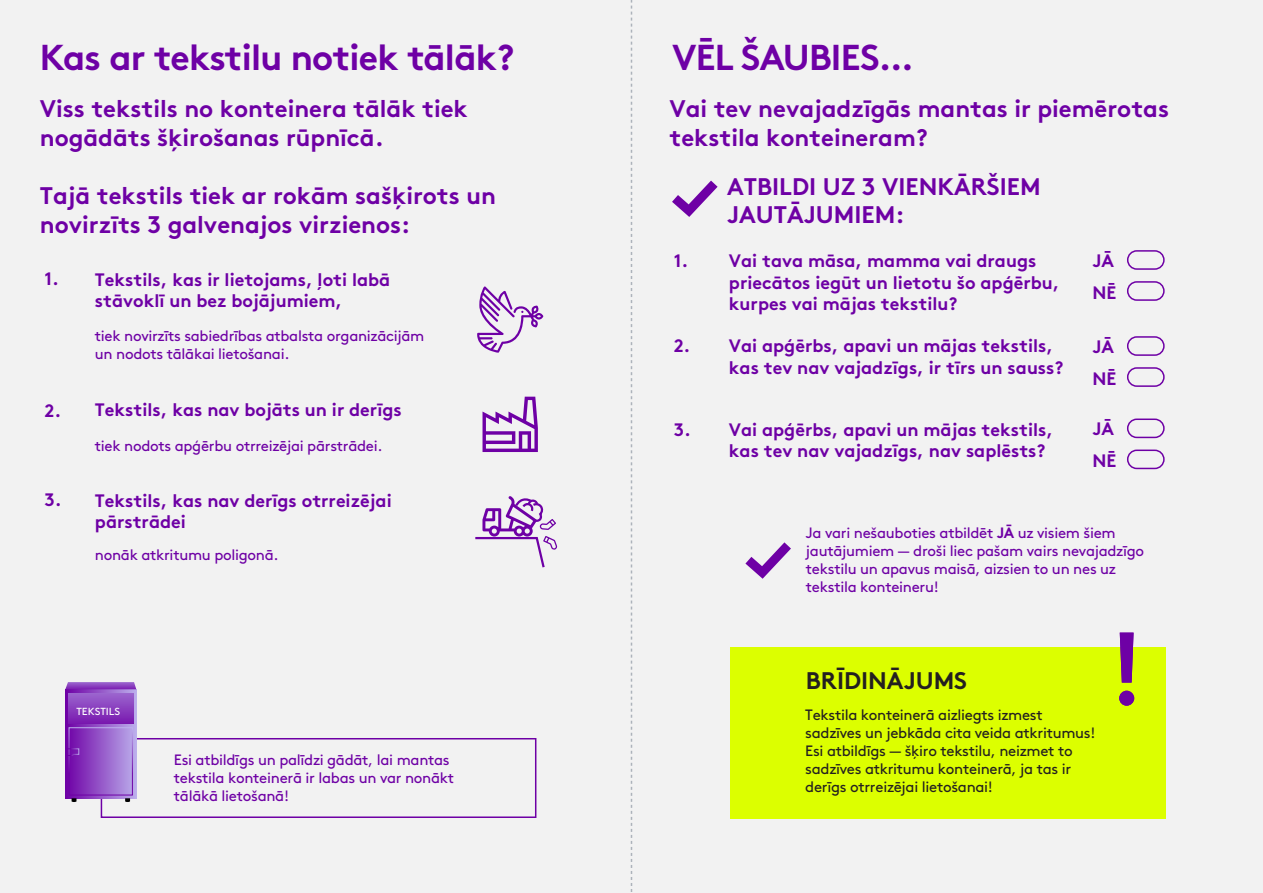
<style>
.page{position:relative;width:1263px;height:893px;background:#f2f2f2}
.page>*{position:absolute;margin:0;border:0;box-sizing:border-box;transform-origin:0 0}
.t1{font:700 36px "Brown";letter-spacing:-.02em;color:#6e00a5}
.t2{font:700 24px/28.8px "Brown";color:#6e00a5}
.t3{font:700 24px "Brown";color:#231f20}
.t4{font:700 18px/21.6px "Brown";color:#6e00a5}
.t5{font:15px/18px "Brown";letter-spacing:-.02em;color:#6e00a5}
.t6{font:15px/18px "Brown";letter-spacing:-.02em;color:#231f20}
.t7{font:10.2px "Brown";color:#fff;scale:1.05 1}
.s1{font-weight:700}
</style>
<div class="page">
<div style="left:101px;top:738px;width:435px;height:80px;border:2px solid #6e00a5"></div>
<div style="left:730px;top:647px;width:435px;height:171px;background:#dcff00"></div>
<svg style="left:65px;top:689px;width:71px;height:109px;background:#9455c7"></svg>
<svg style="left:68px;top:693px;width:65px;height:31px;background:#893ebe"></svg>
<svg style="left:65px;top:682px;width:71px;height:7px"></svg>
<svg style="left:65px;top:748px;width:14px;height:8px"></svg>
<svg style="left:72px;top:798px;width:4px;height:4px"></svg>
<svg style="left:125px;top:798px;width:5px;height:4px"></svg>
<svg style="left:1119px;top:633px;width:15px;height:73px"></svg>
<div style="left:1127px;top:250px;width:38px;height:20px;border:2px solid #6e00a5;border-radius:9px"></div>
<div style="left:1127px;top:281px;width:38px;height:20px;border:2px solid #6e00a5;border-radius:9px"></div>
<div style="left:1127px;top:336px;width:38px;height:20px;border:2px solid #6e00a5;border-radius:9px"></div>
<div style="left:1127px;top:367px;width:38px;height:20px;border:2px solid #6e00a5;border-radius:9px"></div>
<div style="left:1127px;top:418px;width:38px;height:20px;border:2px solid #6e00a5;border-radius:9px"></div>
<div style="left:1127px;top:450px;width:38px;height:19px;border:2px solid #6e00a5;border-radius:9px"></div>
<svg style="left:672px;top:181px;width:45px;height:36px"></svg>
<svg style="left:745px;top:542px;width:46px;height:37px"></svg>
<svg style="left:482px;top:397px;width:56px;height:55px"></svg>
<svg style="left:477px;top:286px;width:66px;height:67px"></svg>
<svg style="left:475px;top:496px;width:83px;height:72px"></svg>
<svg style="left:631px;top:0;width:1px;height:892px"></svg>
<h1 class="t1" style="left:40px;top:29px;width:476px">Kas ar tekstilu notiek tālāk?</h1>
<h2 class="t2" style="left:40px;top:92px;width:429px">Viss tekstils no konteinera tālāk tiek nogādāts šķirošanas rūpnīcā.</h2>
<h2 class="t2" style="left:40px;top:178px;width:458px">Tajā tekstils tiek ar rokām sašķirots un novirzīts 3 galvenajos virzienos:</h2>
<p class="t4" style="left:45px;top:266px;width:16px">1.</p>
<p class="t4" style="left:95px;top:267px;width:297px">Tekstils, kas ir lietojams, ļoti labā stāvoklī un bez bojājumiem,</p>
<p class="t5" style="left:95px;top:326px;width:331px">tiek novirzīts sabiedrības atbalsta organizācijām un nodots tālākai lietošanai.</p>
<p class="t4" style="left:45px;top:398px;width:18px">2.</p>
<p class="t4" style="left:95px;top:397px;width:308px">Tekstils, kas nav bojāts un ir derīgs</p>
<p class="t5" style="left:95px;top:436px;width:289px">tiek nodots apģērbu otrreizējai pārstrādei.</p>
<p class="t4" style="left:45px;top:487px;width:19px">3.</p>
<p class="t4" style="left:95px;top:488px;width:298px">Tekstils, kas nav derīgs otrreizējai pārstrādei</p>
<p class="t5" style="left:95px;top:544px;width:185px">nonāk atkritumu poligonā.</p>
<p class="t7" style="left:76px;top:703px;width:43px">TEKSTILS</p>
<p class="t5" style="left:174px;top:750px;width:282px">Esi atbildīgs un palīdzi gādāt, lai mantas tekstila konteinerā ir labas un var nonākt tālākā lietošanā!</p>
<h1 class="t1" style="left:672px;top:29px;width:243px">VĒL ŠAUBIES…</h1>
<h2 class="t2" style="left:669px;top:92px;width:501px">Vai tev nevajadzīgās mantas ir piemērotas tekstila konteineram?</h2>
<h2 class="t2" style="left:727px;top:169px;width:315px">ATBILDI UZ 3 VIENKĀRŠIEM<br>JAUTĀJUMIEM:</h2>
<p class="t4" style="left:729px;top:248px;width:332px">Vai tava māsa, mamma vai draugs priecātos iegūt un lietotu šo apģērbu, kurpes vai mājas tekstilu?</p>
<p class="t4" style="left:729px;top:333px;width:336px;text-indent:-55px">2. Vai apģērbs, apavi un mājas tekstils, kas tev nav vajadzīgs, ir tīrs un sauss?</p>
<p class="t4" style="left:674px;top:248px;width:16px">1.</p>
<p class="t4" style="left:674px;top:417px;width:19px">3.</p>
<p class="t4" style="left:729px;top:417px;width:326px">Vai apģērbs, apavi un mājas tekstils, kas tev nav vajadzīgs, nav saplēsts?</p>
<p class="t4" style="left:1092px;top:242px;width:25px;line-height:32.2px">JĀ<br>NĒ</p>
<p class="t4" style="left:1092px;top:328px;width:25px;line-height:32.2px">JĀ<br>NĒ</p>
<p class="t4" style="left:1092px;top:411px;width:25px;line-height:32.2px">JĀ<br>NĒ</p>
<p class="t5" style="left:806px;top:523px;width:340px">Ja vari nešauboties atbildēt <span class="s1">JĀ</span> uz visiem šiem jautājumiem — droši liec pašam vairs nevajadzīgo tekstilu un apavus maisā, aizsien to un nes uz tekstila konteineru!</p>
<h2 class="t3" style="left:806px;top:661px;width:163px">BRĪDINĀJUMS</h2>
<p class="t6" style="left:805px;top:705px;width:292px">Tekstila konteinerā aizliegts izmest sadzīves un jebkāda cita veida atkritumus!<br>Esi atbildīgs — šķiro tekstilu, neizmet to sadzīves atkritumu konteinerā, ja tas ir derīgs otrreizējai lietošanai!</p>
</div>
